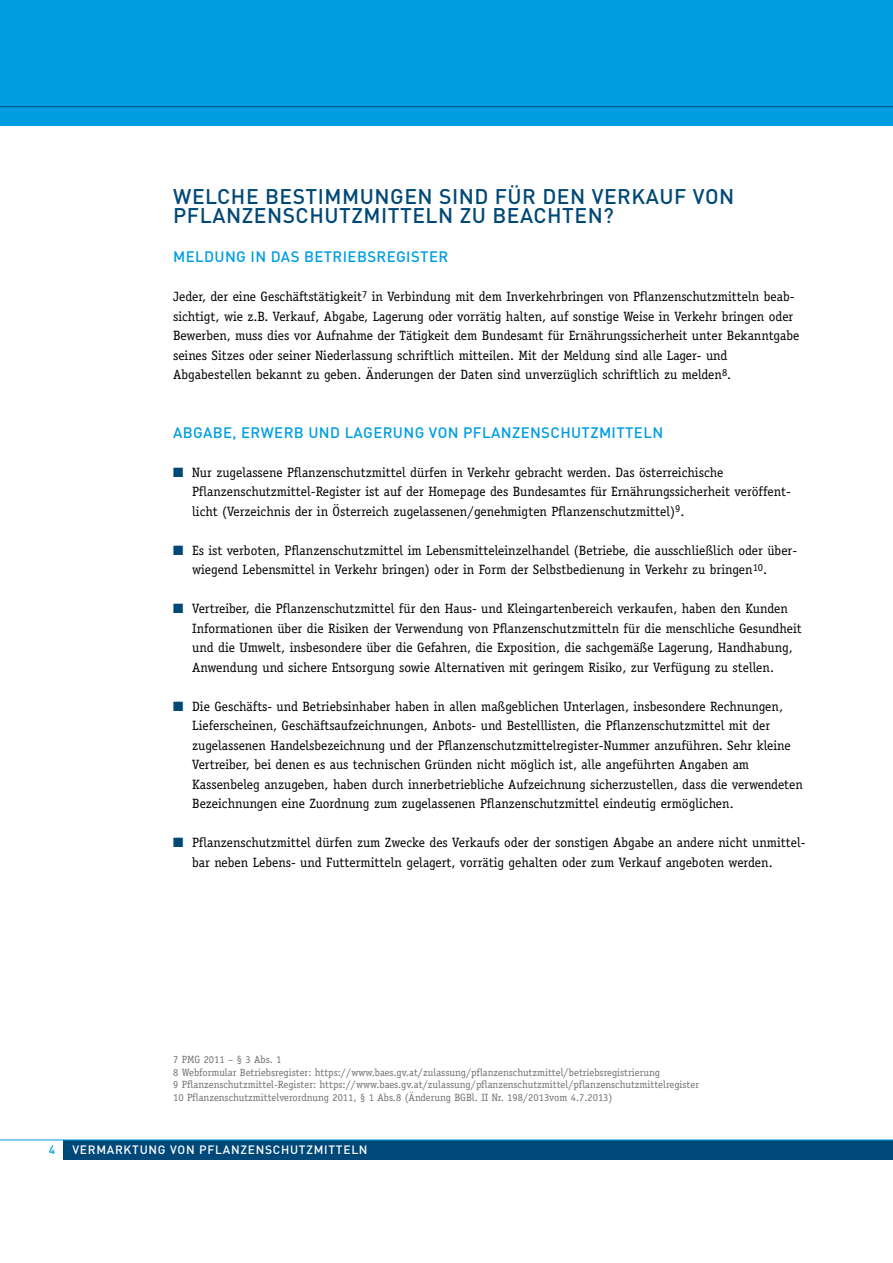
<style>
.page{position:relative;width:893px;height:1263px;background:#fff}
.page>*{position:absolute;margin:0;border:0;box-sizing:border-box;transform-origin:0 0}
.t1{font:500 21px "DIN Pro";letter-spacing:.025em;color:#004877}
.t2{font:500 15px "DIN Pro";letter-spacing:.025em;color:#009ee0}
.t3{font:13.5px/19.5px "Officina Serif";color:#000}
.t4{font:500 12px "DIN Pro";letter-spacing:.06em;color:#fff}
.t5{font:500 12px "DIN Pro";color:#009ee0}
.t6{font:10.5px/12.6px "Officina Serif";color:#707172}
.s1{color:#004877}
</style>
<div class="page">
<div style="left:0;top:0;width:893px;height:126px;background:#009ee0"></div>
<div style="left:64px;top:1140px;width:829px;height:20px;background:#004877"></div>
<hr style="left:0;top:1139px;width:893px;height:1px;background:#009ee0">
<hr style="left:0;top:106px;width:893px;height:1px;background:#004877">
<h1 class="t1" style="left:173px;top:182px;width:58px">WELCHE</h1>
<h1 class="t1" style="left:265px;top:182px;width:244px">BESTIMMUNGEN SIND FÜR</h1>
<h1 class="t1" style="left:542px;top:182px;width:76px">DEN VERKAUF</h1>
<h1 class="t1" style="left:693px;top:182px;width:43px">VON</h1>
<h1 class="t1" style="left:173px;top:201px;width:124px">PFLANZENSCHU</h1>
<h1 class="t1" style="left:339px;top:201px;width:168px">TZMITTELN ZU BEACH</h1>
<h1 class="t1" style="left:562px;top:201px;width:53px">TEN?</h1>
<p class="t2" style="left:173px;top:247px;width:108px">MELDUNG IN DAS</p>
<p class="t2" style="left:304px;top:247px;width:39px">BETRIEBSREGIS</p>
<p class="t2" style="left:420px;top:247px;width:19px">TER</p>
<p class="t3" style="left:173px;top:287px;width:628px">Jeder, der eine Geschäftstätigkeit<sup>7</sup> in Verbindung mit dem Inverkehrbringen von Pflanzenschutzmitteln beab&shy;sichtigt, wie z.B. Verkauf, Abgabe, Lagerung oder vorrätig halten, auf sonstige Weise in Verkehr bringen oder Bewerben, muss dies vor Aufnahme der Tätigkeit dem Bundesamt für Ernährungssicherheit unter Bekanntgabe seines Sitzes oder seiner Niederlassung schriftlich mitteilen. Mit der Meldung sind alle Lager- und Abgabestellen bekannt zu geben. Änderungen der Daten sind unverzüglich schriftlich zu melden<sup>8</sup>.</p>
<p class="t2" style="left:173px;top:422px;width:21px">ABGABE</p>
<p class="t2" style="left:233px;top:422px;width:30px">, ERWERB</p>
<p class="t2" style="left:308px;top:422px;width:47px">UND LAGERU</p>
<p class="t2" style="left:403px;top:422px;width:149px">NG VON PFLANZENSCHU</p>
<p class="t2" style="left:582px;top:422px;width:83px">TZMITTELN</p>
<p class="t3" style="left:192px;top:463px;width:600px;text-indent:-19px"><span class="s1">■</span> Nur zugelassene Pflanzenschutzmittel dürfen in Verkehr gebracht werden. Das österreichische<br>Pflanzenschutzmittel-Register ist auf der Homepage des Bundesamtes für Ernährungssicherheit veröffent&shy;licht (Verzeichnis der in Österreich zugelassenen/genehmigten Pflanzenschutzmittel)<sup>9</sup>.</p>
<p class="t3" style="left:192px;top:541px;width:606px;text-indent:-19px"><span class="s1">■</span> Es ist verboten, Pflanzenschutzmittel im Lebensmitteleinzelhandel (Betriebe, die ausschließlich oder über&shy;wiegend Lebensmittel in Verkehr bringen) oder in Form der Selbstbedienung in Verkehr zu bringen<sup>10</sup>.</p>
<p class="t3" style="left:192px;top:599px;width:611px;text-indent:-19px"><span class="s1">■</span> Vertreiber, die Pflanzenschutzmittel für den Haus- und Kleingartenbereich verkaufen, haben den Kunden Informationen über die Risiken der Verwendung von Pflanzenschutzmitteln für die menschliche Gesundheit und die Umwelt, insbesondere über die Gefahren, die Exposition, die sachgemäße Lagerung, Handhabung, Anwendung und sichere Entsorgung sowie Alternativen mit geringem Risiko, zur Verfügung zu stellen.</p>
<p class="t3" style="left:192px;top:696px;width:612px;text-indent:-19px"><span class="s1">■</span> Die Geschäfts- und Betriebsinhaber haben in allen maßgeblichen Unterlagen, insbesondere Rechnungen, Lieferscheinen, Geschäftsaufzeichnungen, Anbots- und Bestelllisten, die Pflanzenschutzmittel mit der zugelassenen Handelsbezeichnung und der Pflanzenschutzmittelregister-Nummer anzuführen. Sehr kleine Vertreiber, bei denen es aus technischen Gründen nicht möglich ist, alle angeführten Angaben am Kassenbeleg anzugeben, haben durch innerbetriebliche Aufzeichnung sicherzustellen, dass die verwendeten Bezeichnungen eine Zuordnung zum zugelassenen Pflanzenschutzmittel eindeutig ermöglichen.</p>
<p class="t3" style="left:192px;top:833px;width:615px;text-indent:-19px"><span class="s1">■</span> Pflanzenschutzmittel dürfen zum Zwecke des Verkaufs oder der sonstigen Abgabe an andere nicht unmittel&shy;bar neben Lebens- und Futtermitteln gelagert, vorrätig gehalten oder zum Verkauf angeboten werden.</p>
<p class="t6" style="left:173px;top:1053px;width:527px">7 PMG 2011 – § 3 Abs. 1<br>8 Webformular Betriebsregister: https://www.baes.gv.at/zulassung/pflanzenschutzmittel/betriebsregistrierung<br>9 Pflanzenschutzmittel-Register: https://www.baes.gv.at/zulassung/pflanzenschutzmittel/pflanzenschutzmittelregister 10 Pflanzenschutzmittelverordnung 2011, § 1 Abs.8 (Änderung BGBl. II Nr. 198/2013vom 4.7.2013)</p>
<p class="t5" style="left:49px;top:1141px;width:8px">4</p>
<p class="t4" style="left:72px;top:1141px;width:44px">VER MARK</p>
<p class="t4" style="left:132px;top:1141px;width:142px">TU NG VON PFLANZENSCHU</p>
<p class="t4" style="left:299px;top:1141px;width:70px">TZMITTELN</p>
</div>
